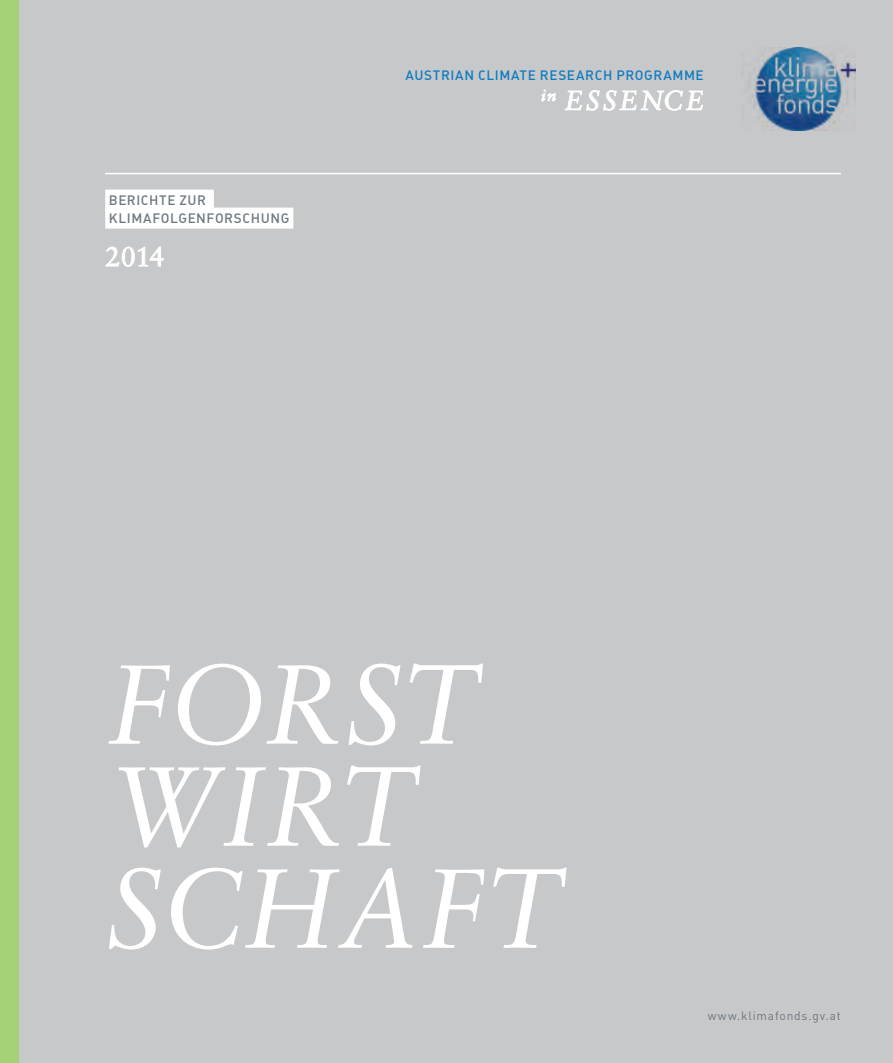
<style>
.page{position:relative;width:893px;height:1063px;background:#c7c8ca}
.page>*{position:absolute;margin:0;border:0;box-sizing:border-box;transform-origin:0 0}
.t1{font:italic 112.5px/102px "Sabon";letter-spacing:.005em;color:#fff}
.t2{font:italic 27px "Sabon";letter-spacing:.125em;color:#fff}
.t3{font:27px "Sabon";color:#fff}
.t4{font:13.5px "DIN Medium Alternate";letter-spacing:.045em;color:#107bc1}
.t5{font:13.5px/18px "DIN Medium Alternate";letter-spacing:.04em;color:#6c7880}
.t6{font:12px "DIN Regular Alternate";letter-spacing:.065em;color:#6c7880}
</style>
<div class="page">
<div style="left:0;top:0;width:18px;height:1063px;background:#a4d176"></div>
<svg style="left:542px;top:90px;width:14px;height:12px"></svg>
<svg style="left:565px;top:90px;width:138px;height:21px"></svg>
<hr style="left:105px;top:173px;width:736px;height:1px;background:#fff">
<img style="left:748px;top:47px;width:107px;height:83px">
<div style="left:105px;top:190px;width:109px;height:21px;background:#fff"></div>
<div style="left:105px;top:208px;width:188px;height:21px;background:#fff"></div>
<svg style="left:106px;top:247px;width:57px;height:20px"></svg>
<p class="t5" style="left:109px;top:190px;width:182px">BERICHTE ZUR<br>KLIMAFOLGENFORSCHUNG</p>
<h2 class="t3" style="left:105px;top:241px;width:61px">2014</h2>
<p class="t4" style="left:405px;top:66px;width:300px">AUSTRIAN CLIMATE RESEARCH PROGRAMME</p>
<h2 class="t2" style="left:541px;top:85px;width:158px"><sup>IN</sup> ESSE NCE</h2>
<h1 class="t1" style="left:106px;top:653px;width:456px">FORST<br>WIRT<br>SCHAFT</h1>
<p class="t6" style="left:708px;top:1009px;width:135px">www.klimafonds.gv.at</p>
</div>
